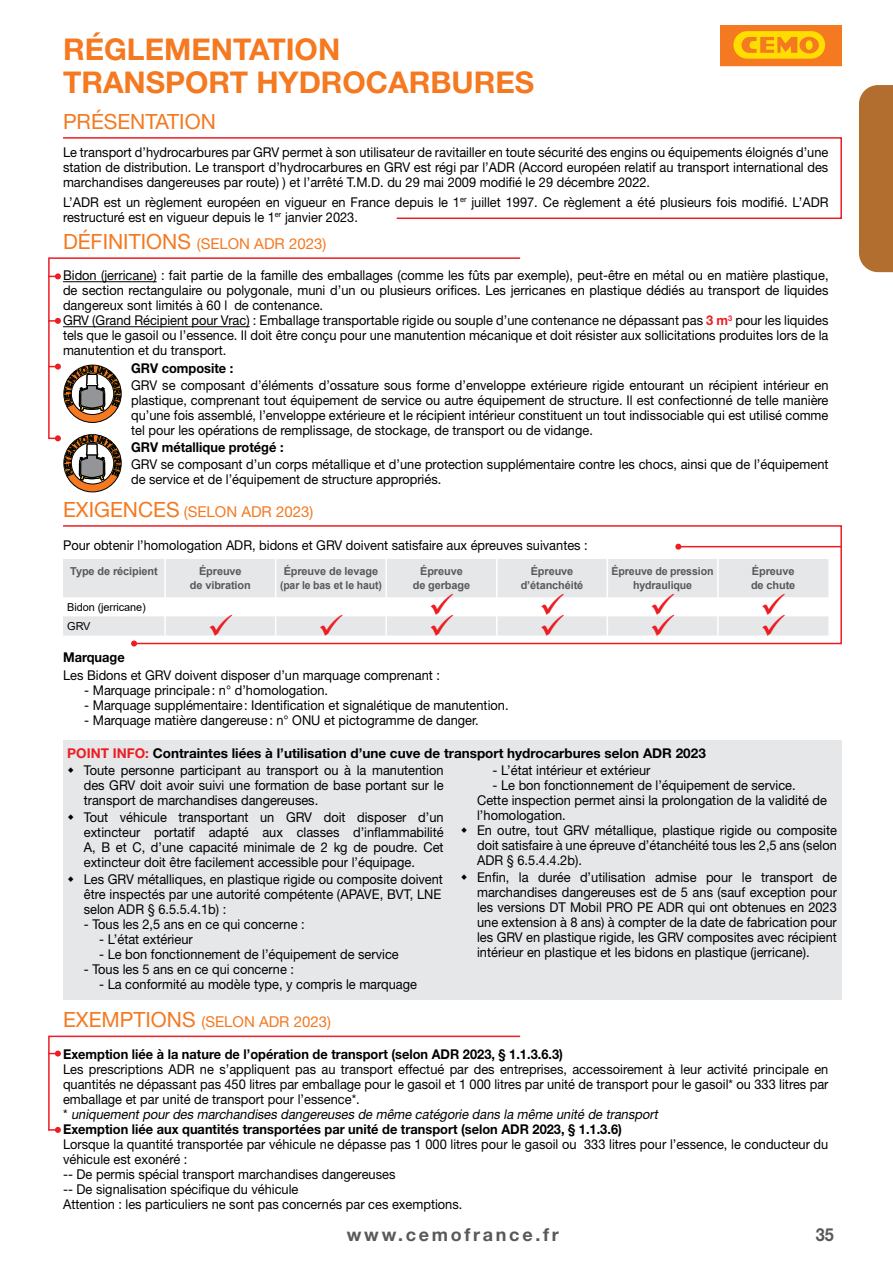
<style>
.page{position:relative;width:893px;height:1263px;background:#fff}
.page>*{position:absolute;margin:0;border:0;box-sizing:border-box;transform-origin:0 0}
.t1{font:700 30px/33px "Helvetica Neue LT Pro";color:#f47920}
.t2{font:21px "Helvetica Neue LT Pro";color:#f47920}
.t3{font:700 18px "Helvetica Neue LT Pro";letter-spacing:.15em;color:#58595b}
.t4{font:700 18px "Helvetica Neue LT Pro";letter-spacing:.15em;color:#58595b;scale:.9 1}
.t5{font:15px "Helvetica Neue LT Pro";color:#f47920}
.t6{font:13.5px/15px "Helvetica Neue LT Pro";color:#000;scale:.95 1}
.t7{font:700 13.5px/17px "Helvetica Neue LT Pro";color:#000}
.t8{font:700 13.5px "Helvetica Neue LT Pro";color:#000;scale:.95 1}
.t9{font:700 10.95px/13.5px "Arial";letter-spacing:-.01em;color:#58595b;text-align:center}
.t10{font:10.95px/19.2px "Arial";letter-spacing:-.01em;color:#000}
.s1{font-size:21px}
.s2{font-weight:700;color:#ed1d24}
.s3{color:#ed1d24}
.s4{font-weight:400}
.s5{font-style:italic}
.s6{font-weight:700}
</style>
<div class="page">
<div style="left:859px;top:85px;width:34px;height:187px;background:#b26e2e"></div>
<svg style="left:721px;top:26px;width:121px;height:40px"></svg>
<svg style="left:63px;top:137px;width:779px;height:82px"></svg>
<svg style="left:48px;top:257px;width:473px;height:177px"></svg>
<svg style="left:48px;top:273px;width:13px;height:6px"></svg>
<svg style="left:48px;top:318px;width:13px;height:6px"></svg>
<hr style="left:63px;top:281px;width:94px;height:1px;background:#000">
<hr style="left:63px;top:326px;width:187px;height:1px;background:#000">
<svg style="left:63px;top:525px;width:779px;height:120px"></svg>
<svg style="left:131px;top:640px;width:6px;height:6px"></svg>
<svg style="left:63px;top:559px;width:765px;height:76px;fill:#e6e7e8"></svg>
<svg style="left:275px;top:597px;width:1px;height:38px"></svg>
<svg style="left:385px;top:597px;width:2px;height:38px"></svg>
<hr style="left:275px;top:559px;width:1px;height:38px;background:#fff">
<hr style="left:385px;top:559px;width:2px;height:38px;background:#fff">
<hr style="left:164px;top:559px;width:2px;height:38px;background:#fff">
<hr style="left:496px;top:559px;width:1px;height:38px;background:#fff">
<hr style="left:607px;top:559px;width:1px;height:38px;background:#fff">
<hr style="left:717px;top:559px;width:2px;height:38px;background:#fff">
<svg style="left:164px;top:597px;width:2px;height:38px"></svg>
<svg style="left:496px;top:597px;width:1px;height:38px"></svg>
<svg style="left:607px;top:597px;width:1px;height:38px"></svg>
<svg style="left:717px;top:597px;width:2px;height:38px"></svg>
<hr style="left:678px;top:546px;width:163px;height:1px;background:#ed1d24">
<svg style="left:675px;top:544px;width:6px;height:6px"></svg>
<div style="left:63px;top:740px;width:778px;height:259px;background:#e6e7e8"></div>
<svg style="left:48px;top:1035px;width:473px;height:92px"></svg>
<svg style="left:48px;top:1050px;width:13px;height:6px"></svg>
<svg style="left:48px;top:1127px;width:13px;height:6px"></svg>
<svg style="left:48px;top:364px;width:74px;height:59px"></svg>
<svg style="left:48px;top:434px;width:74px;height:58px"></svg>
<svg style="left:210px;top:614px;width:22px;height:22px"></svg>
<svg style="left:541px;top:594px;width:23px;height:42px"></svg>
<svg style="left:320px;top:614px;width:23px;height:22px"></svg>
<svg style="left:652px;top:594px;width:22px;height:42px"></svg>
<svg style="left:431px;top:594px;width:22px;height:42px"></svg>
<svg style="left:763px;top:594px;width:22px;height:42px"></svg>
<h1 class="t1" style="left:63px;top:32px;width:473px">RÉGLEMENTATION<br>TRANSPORT HYDROCARBURES</h1>
<h2 class="t2" style="left:63px;top:108px;width:154px">PRÉSENTATION</h2>
<p class="t6" style="left:63px;top:145px;width:807px;text-align:justify">Le transport d’hydrocarbures par GRV permet à son utilisateur de ravitailler en toute sécurité des engins ou équipements éloignés d’une station de distribution. Le transport d’hydrocarbures en GRV est régi par l’ADR (Accord européen relatif au transport international des marchandises dangereuses par route) ) et l’arrêté T.M.D. du 29 mai 2009 modifié le 29 décembre 2022.</p>
<p class="t6" style="left:63px;top:194px;width:807px">L’ADR est un règlement européen en vigueur en France depuis le 1<sup>er</sup> juillet 1997. Ce règlement a été plusieurs fois modifié. L’ADR restructuré est en vigueur depuis le 1<sup>er</sup> janvier 2023.</p>
<p class="t5" style="left:63px;top:234px;width:265px"><span class="s1">DÉFINITIONS</span> (SELON ADR 2023)</p>
<p class="t6" style="left:63px;top:268px;width:807px">Bidon (jerricane) : fait partie de la famille des emballages (comme les fûts par exemple), peut-être en métal ou en matière plastique, de section rectangulaire ou polygonale, muni d’un ou plusieurs orifices. Les jerricanes en plastique dédiés au transport de liquides dangereux sont limités à 60 l de contenance.<br>GRV (Grand Récipient pour Vrac) : Emballage transportable rigide ou souple d’une contenance ne dépassant pas <span class="s2">3 m</span><sup>3</sup> pour les liquides tels que le gasoil ou l’essence. Il doit être conçu pour une manutention mécanique et doit résister aux sollicitations produites lors de la manutention et du transport.</p>
<p class="t8" style="left:131px;top:359px;width:109px">GRV composite :</p>
<p class="t6" style="left:131px;top:377px;width:736px;text-align:justify">GRV se composant d’éléments d’ossature sous forme d’enveloppe extérieure rigide entourant un récipient intérieur en plastique, comprenant tout équipement de service ou autre équipement de structure. Il est confectionné de telle manière qu’une fois assemblé, l’enveloppe extérieure et le récipient intérieur constituent un tout indissociable qui est utilisé comme tel pour les opérations de remplissage, de stockage, de transport ou de vidange.</p>
<p class="t8" style="left:131px;top:439px;width:162px">GRV métallique protégé :</p>
<p class="t6" style="left:131px;top:456px;width:736px">GRV se composant d’un corps métallique et d’une protection supplémentaire contre les chocs, ainsi que de l’équipement de service et de l’équipement de structure appropriés.</p>
<p class="t5" style="left:63px;top:502px;width:252px"><span class="s1">EXIGENCES</span> (SELON ADR 2023)</p>
<p class="t6" style="left:63px;top:537px;width:554px">Pour obtenir l’homologation ADR, bidons et GRV doivent satisfaire aux épreuves suivantes :</p>
<p class="t9" style="left:70px;top:565px;width:89px">Type de récipient</p>
<p class="t9" style="left:190px;top:565px;width:62px">Épreuve<br>de vibration</p>
<p class="t9" style="left:280px;top:565px;width:103px">Épreuve de levage (par le bas et le haut)</p>
<p class="t9" style="left:413px;top:565px;width:59px">Épreuve de gerbage</p>
<p class="t9" style="left:521px;top:565px;width:64px">Épreuve d’étanchéité</p>
<p class="t9" style="left:612px;top:565px;width:104px">Épreuve de pression hydraulique</p>
<p class="t9" style="left:751px;top:565px;width:46px;text-align:left">Épreuve de chute</p>
<p class="t10" style="left:67px;top:597px;width:80px">Bidon (jerricane)<br>GRV</p>
<p class="t8" style="left:63px;top:649px;width:67px">Marquage</p>
<p class="t6" style="left:63px;top:667px;width:398px">Les Bidons et GRV doivent disposer d’un marquage comprenant :</p>
<p class="t6" style="left:84px;top:682px;width:258px">- Marquage principale: n° d’homologation.</p>
<p class="t6" style="left:84px;top:697px;width:448px">- Marquage supplémentaire: Identification et signalétique de manutention.</p>
<p class="t6" style="left:84px;top:712px;width:417px">- Marquage matière dangereuse: n° ONU et pictogramme de danger.</p>
<p class="t7" style="left:84px;top:744px;width:623px;text-indent:-17px"><span class="s3">POINT INFO:</span> Contraintes liées à l’utilisation d’une cuve de transport hydrocarbures selon ADR 2023<br><span class="s4">Toute personne participant au transport ou à la manutention</span></p>
<p class="t6" style="left:84px;top:777px;width:380px">des GRV doit avoir suivi une formation de base portant sur le transport de marchandises dangereuses.</p>
<p class="t6" style="left:84px;top:810px;width:380px;text-align:justify">Tout véhicule transportant un GRV doit disposer d’un extincteur portatif adapté aux classes d’inflammabilité A, B et C, d’une capacité minimale de 2 kg de poudre. Cet extincteur doit être facilement accessible pour l’équipage.</p>
<p class="t6" style="left:84px;top:872px;width:380px">Les GRV métalliques, en plastique rigide ou composite doivent être inspectés par une autorité compétente (APAVE, BVT, LNE selon ADR § 6.5.5.4.1b) :</p>
<p class="t6" style="left:84px;top:917px;width:234px">- Tous les 2,5 ans en ce qui concerne :</p>
<p class="t6" style="left:99px;top:932px;width:100px">- L’état extérieur</p>
<p class="t6" style="left:99px;top:947px;width:317px">- Le bon fonctionnement de l’équipement de service</p>
<p class="t6" style="left:84px;top:962px;width:223px">- Tous les 5 ans en ce qui concerne :</p>
<p class="t6" style="left:99px;top:977px;width:336px">- La conformité au modèle type, y compris le marquage</p>
<p class="t6" style="left:492px;top:762px;width:168px">- L’état intérieur et extérieur</p>
<p class="t6" style="left:477px;top:777px;width:380px;text-indent:15px">- Le bon fonctionnement de l’équipement de service.<br>Cette inspection permet ainsi la prolongation de la validité de l’homologation.<br>En outre, tout GRV métallique, plastique rigide ou composite doit satisfaire à une épreuve d’étanchéité tous les 2,5 ans (selon ADR § 6.5.4.4.2b).</p>
<p class="t6" style="left:477px;top:869px;width:380px;text-align:justify">Enfin, la durée d’utilisation admise pour le transport de marchandises dangereuses est de 5 ans (sauf exception pour les versions DT Mobil PRO PE ADR qui ont obtenues en 2023 une extension à 8 ans) à compter de la date de fabrication pour les GRV en plastique rigide, les GRV composites avec récipient intérieur en plastique et les bidons en plastique (jerricane).</p>
<p class="t5" style="left:63px;top:1012px;width:269px"><span class="s1">EXEMPTIONS</span> (SELON ADR 2023)</p>
<p class="t8" style="left:63px;top:1045px;width:528px">Exemption liée à la nature de l’opération de transport (selon ADR 2023, § 1.1.3.6.3)</p>
<p class="t6" style="left:63px;top:1061px;width:807px">Les prescriptions ADR ne s’appliquent pas au transport effectué par des entreprises, accessoirement à leur activité principale en quantités ne dépassant pas 450 litres par emballage pour le gasoil et 1 000 litres par unité de transport pour le gasoil* ou 333 litres par emballage et par unité de transport pour l’essence*.<br>* <span class="s5">uniquementpourdes marchandises dangereuses de même catégorie dans la même unité de transport<br></span><span class="s6">Exemption liée aux quantités transportées par unité de transport (selon ADR 2023, § 1.1.3.6)</span></p>
<p class="t6" style="left:63px;top:1136px;width:807px">Lorsque la quantité transportée par véhicule ne dépasse pas 1 000 litres pour le gasoil ou 333 litres pour l’essence, le conducteur du véhicule est exonéré :<br>-- De permis spécial transport marchandises dangereuses<br>-- De signalisation spécifique du véhicule<br>Attention : les particuliers ne sont pas concernés par ces exemptions.</p>
<h3 class="t3" style="left:347px;top:1224px;width:213px">www.cemofrance.fr</h3>
<h3 class="t4" style="left:816px;top:1223px;width:22px">35</h3>
</div>
